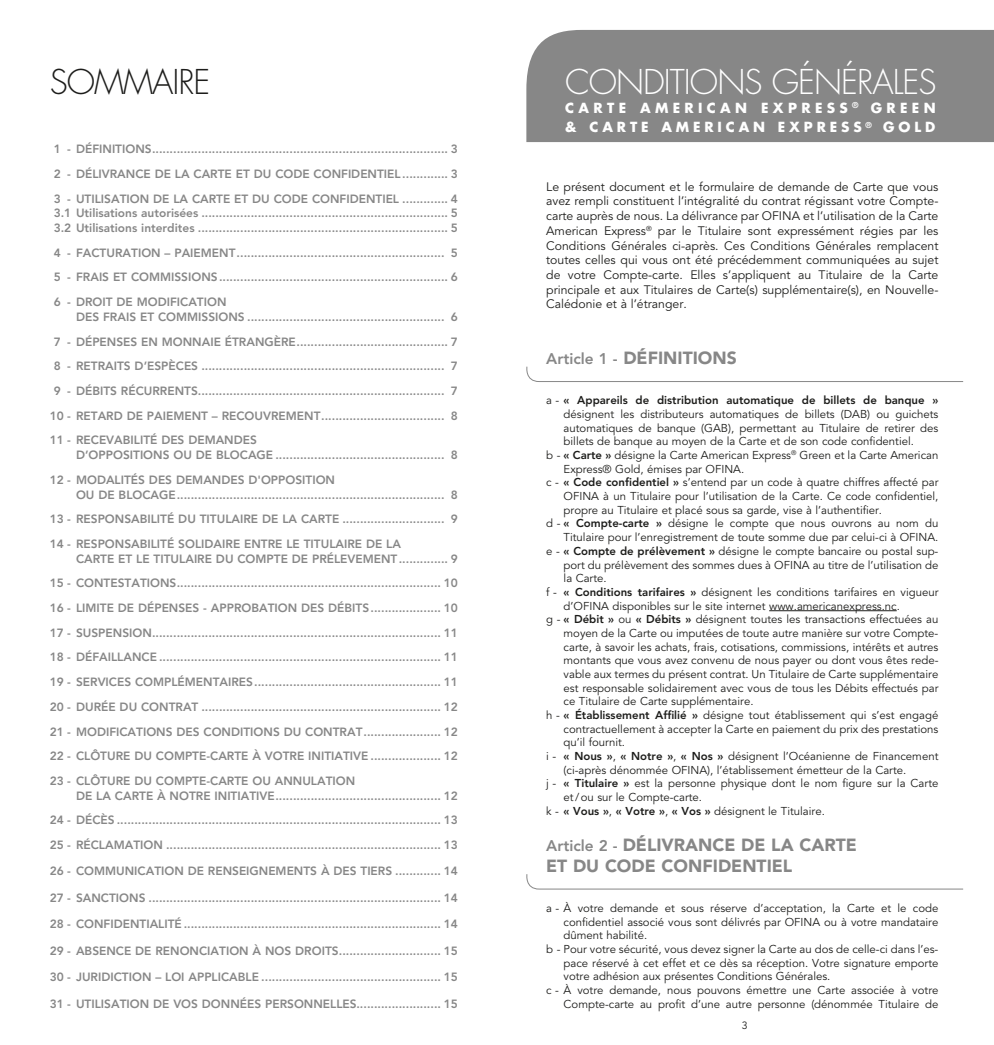
<style>
.page{position:relative;width:994px;height:1045px;background:#fff}
.page>*{position:absolute;margin:0;border:0;box-sizing:border-box;transform-origin:0 0}
.t1{font:300 33.25px "Futura";letter-spacing:-.03em;color:#fff}
.t2{font:300 33.25px "Futura";letter-spacing:-.03em;color:#1d1d1b}
.t3{font:900 17.5px/21px "Avenir";color:#878787}
.t4{font:700 13.65px/19.2px "Futura";letter-spacing:.32em;color:#fff}
.t5{font:12.25px/14.7px "Avenir";color:#1d1d1b;text-align:justify}
.t6{font:800 11.9px/24.7px "Avenir";color:#878787;text-align:justify}
.t7{font:11.38px "Avenir";color:#1d1d1b}
.t8{font:800 11.38px "Avenir";color:#1d1d1b}
.t9{font:10.5px "Avenir";color:#1d1d1b}
.s1{font-weight:800;font-size:15.4px}
.s2{font-weight:400}
.s3{font-weight:800}
</style>
<div class="page">
<div style="left:526px;top:30px;width:467px;height:112px;background:#878787"></div>
<hr style="left:769px;top:610px;width:127px;height:1px;background:#1d1d1b">
<svg style="left:526px;top:366px;width:437px;height:16px"></svg>
<svg style="left:526px;top:874px;width:437px;height:16px"></svg>
<h1 class="t2" style="left:50px;top:60px;width:162px">SOMMAIRE</h1>
<p class="t6" style="left:54px;top:137px;width:405px">1 - DÉFINITIONS.................................................................................... 3<br>2 - DÉLIVRANCE DE LA CARTE ET DU CODE CONFIDENTIEL ............. 3<br>3 - UTILISATION DE LA CARTE ET DU CODE CONFIDENTIEL ............. 4</p>
<p class="t6" style="left:54px;top:206px;width:405px;line-height:14.7px">3.1 Utilisations autorisées ...................................................................... 5<br>3.2 Utilisations interdites ....................................................................... 5</p>
<p class="t6" style="left:54px;top:240px;width:405px">4 - FACTURATION – PAIEMENT........................................................... 5<br>5 - FRAIS ET COMMISSIONS................................................................. 6<br>6 - DROIT DE MODIFICATION</p>
<p class="t6" style="left:76px;top:304px;width:383px">DES FRAIS ET COMMISSIONS ........................................................ 6</p>
<p class="t6" style="left:54px;top:329px;width:405px">7 - DÉPENSES EN MONNAIE ÉTRANGÈRE........................................... 7</p>
<p class="t6" style="left:54px;top:354px;width:405px">8 - RETRAITS D’ESPÈCES ..................................................................... 7</p>
<p class="t6" style="left:54px;top:378px;width:405px">9 - DÉBITS RÉCURRENTS...................................................................... 7</p>
<p class="t6" style="left:50px;top:403px;width:409px">10 - RETARD DE PAIEMENT – RECOUVREMENT................................... 8</p>
<p class="t6" style="left:50px;top:428px;width:208px">11 - RECEVABILITÉ DES DEMANDES</p>
<p class="t6" style="left:50px;top:442px;width:409px;text-indent:26px">D’OPPOSITIONS OU DE BLOCAGE ................................................ 8<br>12 - MODALITÉS DES DEMANDES D'OPPOSITION</p>
<p class="t6" style="left:50px;top:482px;width:409px;text-indent:26px">OU DE BLOCAGE............................................................................ 8<br>13 - RESPONSABILITÉ DU TITULAIRE DE LA CARTE ............................. 9<br>14 - RESPONSABILITÉ SOLIDAIRE ENTRE LE TITULAIRE DE LA</p>
<p class="t6" style="left:50px;top:546px;width:409px;text-indent:26px">CARTE ET LE TITULAIRE DU COMPTE DE PRÉLEVEMENT.............. 9<br>15 - CONTESTATIONS........................................................................... 10<br>16 - LIMITE DE DÉPENSES - APPROBATION DES DÉBITS.................... 10<br>17 - SUSPENSION.................................................................................. 11<br>18 - DÉFAILLANCE ................................................................................ 11<br>19 - SERVICES COMPLÉMENTAIRES..................................................... 11<br>20 - DURÉE DU CONTRAT .................................................................... 12<br>21 - MODIFICATIONS DES CONDITIONS DU CONTRAT...................... 12<br>22 - CLÔTURE DU COMPTE-CARTE À VOTRE INITIATIVE .................... 12<br>23 - CLÔTURE DU COMPTE-CARTE OU ANNULATION</p>
<p class="t6" style="left:50px;top:783px;width:409px;text-indent:26px">DE LA CARTE À NOTRE INITIATIVE............................................... 12<br>24 - DÉCÈS ............................................................................................ 13<br>25 - RÉCLAMATION .............................................................................. 13</p>
<p class="t6" style="left:50px;top:859px;width:409px">26 - COMMUNICATION DE RENSEIGNEMENTS À DES TIERS ............. 14</p>
<p class="t6" style="left:50px;top:885px;width:409px">27 - SANCTIONS ................................................................................... 14</p>
<p class="t6" style="left:50px;top:911px;width:409px">28 - CONFIDENTIALITÉ ......................................................................... 14</p>
<p class="t6" style="left:50px;top:938px;width:409px">29 - ABSENCE DE RENONCIATION À NOS DROITS............................. 15</p>
<p class="t6" style="left:50px;top:964px;width:409px">30 - JURIDICTION – LOI APPLICABLE ................................................... 15</p>
<p class="t6" style="left:50px;top:991px;width:409px">31 - UTILISATION DE VOS DONNÉES PERSONNELLES........................ 15</p>
<h1 class="t1" style="left:565px;top:60px;width:373px">CONDITIONS GÉNÉRALES</h1>
<p class="t4" style="left:565px;top:98px;width:372px">CARTE AMERICAN EXPRESS <sup>®</sup> GREEN &amp; CARTE AMERICAN EXPRESS <sup>®</sup> GOLD</p>
<p class="t5" style="left:546px;top:179px;width:393px">Le présent document et le formulaire de demande de Carte que vous avez rempli constituent l’intégralité du contrat régissant votre Compte&shy;carte auprès de nous. La délivrance par OFINA et l’utilisation de la Carte American Express<sup>®</sup> par le Titulaire sont expressément régies par les Conditions Générales ci-après. Ces Conditions Générales remplacent toutes celles qui vous ont été précédemment communiquées au sujet de votre Compte-carte. Elles s’appliquent au Titulaire de la Carte principale et aux Titulaires de Carte(s) supplémentaire(s), en Nouvelle-Calédonie et à l’étranger.</p>
<h2 class="t3" style="left:546px;top:347px;width:192px"><span class="s1">Article 1 -</span> DÉFINITIONS</h2>
<p class="t8" style="left:546px;top:393px;width:393px"><span class="s2">a -</span> « Appareils de distribution automatique de billets de banque »</p>
<p class="t7" style="left:563px;top:407px;width:376px">désignent les distributeurs automatiques de billets (DAB) ou guichets</p>
<p class="t7" style="left:563px;top:421px;width:376px">automatiques de banque (GAB), permettant au Titulaire de retirer des</p>
<p class="t7" style="left:563px;top:435px;width:352px">billets de banque au moyen de la Carte et de son code confidentiel.</p>
<p class="t7" style="left:546px;top:448px;width:393px">b - <span class="s3">« Carte »</span> désigne la Carte American Express<sup>®</sup> Green et la Carte American</p>
<p class="t7" style="left:563px;top:462px;width:182px">Express® Gold, émises par OFINA.</p>
<p class="t7" style="left:546px;top:476px;width:393px">c - <span class="s3">« Code confidentiel »</span> s’entend par un code à quatre chiffres affecté par</p>
<p class="t7" style="left:563px;top:489px;width:376px">OFINA à un Titulaire pour l’utilisation de la Carte. Ce code confidentiel,</p>
<p class="t7" style="left:563px;top:503px;width:320px">propre au Titulaire et placé sous sa garde, vise à l’authentifier.</p>
<p class="t7" style="left:546px;top:517px;width:393px">d - <span class="s3">« Compte-carte »</span> désigne le compte que nous ouvrons au nom du</p>
<p class="t7" style="left:563px;top:530px;width:376px">Titulaire pour l’enregistrement de toute somme due par celui-ci à OFINA.</p>
<p class="t7" style="left:546px;top:544px;width:393px">e - <span class="s3">« Compte de prélèvement »</span> désigne le compte bancaire ou postal sup-</p>
<p class="t7" style="left:563px;top:558px;width:376px">port du prélèvement des sommes dues à OFINA au titre de l’utilisation de</p>
<p class="t7" style="left:563px;top:571px;width:45px">la Carte.</p>
<p class="t7" style="left:546px;top:585px;width:393px">f - <span class="s3">« Conditions tarifaires »</span> désignent les conditions tarifaires en vigueur</p>
<p class="t7" style="left:563px;top:599px;width:338px">d’OFINA disponibles sur le site internet www.americanexpress.nc.</p>
<p class="t7" style="left:546px;top:612px;width:393px">g - <span class="s3">« Débit »</span> ou <span class="s3">« Débits »</span> désignent toutes les transactions effectuées au</p>
<p class="t7" style="left:563px;top:626px;width:376px">moyen de la Carte ou imputées de toute autre manière sur votre Compte-</p>
<p class="t7" style="left:563px;top:640px;width:376px">carte, à savoir les achats, frais, cotisations, commissions, intérêts et autres</p>
<p class="t7" style="left:563px;top:653px;width:376px">montants que vous avez convenu de nous payer ou dont vous êtes rede-</p>
<p class="t7" style="left:563px;top:667px;width:376px">vable aux termes du présent contrat. Un Titulaire de Carte supplémentaire</p>
<p class="t7" style="left:563px;top:681px;width:376px">est responsable solidairement avec vous de tous les Débits effectués par</p>
<p class="t7" style="left:563px;top:694px;width:191px">ce Titulaire de Carte supplémentaire.</p>
<p class="t7" style="left:546px;top:708px;width:393px">h - <span class="s3">« Établissement Affilié »</span> désigne tout établissement qui s’est engagé</p>
<p class="t7" style="left:563px;top:722px;width:376px">contractuellement à accepter la Carte en paiement du prix des prestations</p>
<p class="t7" style="left:563px;top:736px;width:63px">qu’il fournit.</p>
<p class="t7" style="left:546px;top:749px;width:393px">i - <span class="s3">« Nous »</span>, <span class="s3">« Notre »</span>, <span class="s3">« Nos »</span> désignent l’Océanienne de Financement</p>
<p class="t7" style="left:563px;top:763px;width:344px">(ci-après dénommée OFINA), l’établissement émetteur de la Carte.</p>
<p class="t7" style="left:546px;top:777px;width:393px">j - <span class="s3">« Titulaire »</span> est la personne physique dont le nom figure sur la Carte</p>
<p class="t7" style="left:563px;top:790px;width:140px">et/ou sur le Compte-carte.</p>
<p class="t7" style="left:546px;top:804px;width:280px">k - <span class="s3">« Vous »</span>, <span class="s3">« Votre »</span>, <span class="s3">« Vos »</span> désignent le Titulaire.</p>
<h2 class="t3" style="left:546px;top:833px;width:312px"><span class="s1">Article 2 -</span> DÉLIVRANCE DE LA CARTE<br>ET DU CODE CONFIDENTIEL</h2>
<p class="t7" style="left:546px;top:901px;width:393px">a - À votre demande et sous réserve d’acceptation, la Carte et le code</p>
<p class="t7" style="left:563px;top:915px;width:376px">confidentiel associé vous sont délivrés par OFINA ou à votre mandataire</p>
<p class="t7" style="left:563px;top:928px;width:85px">dûment habilité.</p>
<p class="t7" style="left:546px;top:942px;width:393px">b - Pour votre sécurité, vous devez signer la Carte au dos de celle-ci dans l’es-</p>
<p class="t7" style="left:563px;top:956px;width:376px">pace réservé à cet effet et ce dès sa réception. Votre signature emporte</p>
<p class="t7" style="left:563px;top:969px;width:268px">votre adhésion aux présentes Conditions Générales.</p>
<p class="t7" style="left:546px;top:983px;width:393px">c - À votre demande, nous pouvons émettre une Carte associée à votre</p>
<p class="t7" style="left:563px;top:997px;width:376px">Compte-carte au profit d’une autre personne (dénommée Titulaire de</p>
<p class="t9" style="left:741px;top:1019px;width:7px">3</p>
</div>
